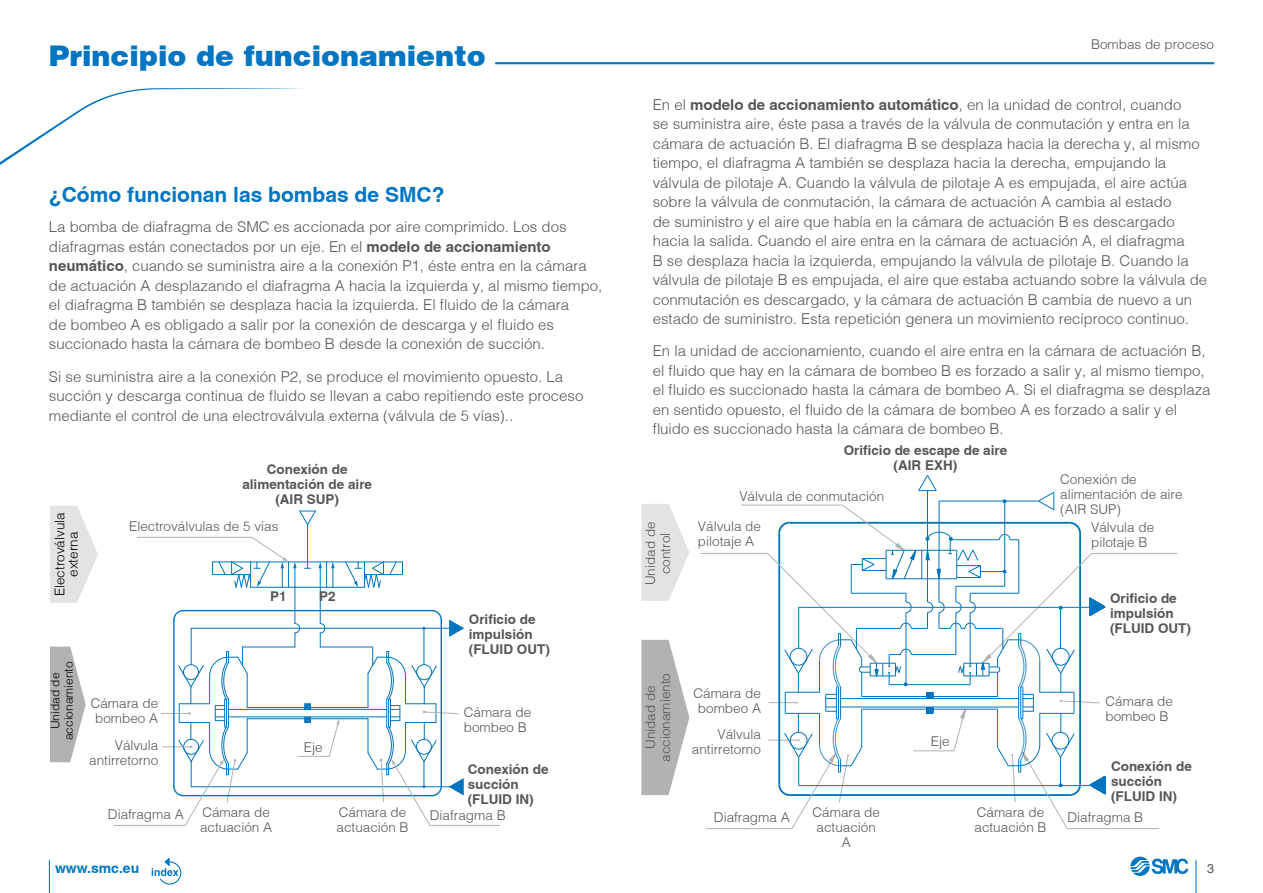
<style>
.page{position:relative;width:1263px;height:893px;background:#fff}
.page>*{position:absolute;margin:0;border:0;box-sizing:border-box;transform-origin:0 0}
.t1{font:900 28.5px "Helvetica";color:#0075c2}
.t2{font:700 21px "Helvetica";color:#0075c2}
.t3{font:300 15px/19.5px "Helvetica";color:#565656}
.t4{font:700 13.95px "Helvetica";color:#0075c2}
.t5{font:300 13.5px/15px "Helvetica";color:#565656}
.t6{font:700 13.5px/15px "Helvetica";color:#565656}
.t7{font:300 13.5px/13.5px "Helvetica";color:#000;text-align:center}
.t8{font:12.75px "Helvetica";color:#565656}
.t9{font:300 12px/13.5px "Helvetica";color:#000;text-align:center}
.s1{font-weight:700}
</style>
<div class="page">
<hr style="left:495px;top:62px;width:719px;height:2px;background:#0075c2">
<svg style="left:0;top:88px;width:302px;height:77px"></svg>
<svg style="left:50px;top:506px;width:48px;height:97px"></svg>
<svg style="left:50px;top:647px;width:36px;height:115px"></svg>
<hr style="left:247px;top:707px;width:121px;height:1px;background:#0074be">
<hr style="left:247px;top:718px;width:121px;height:1px;background:#0074be">
<hr style="left:242px;top:647px;width:53px;height:1px;background:#0074be">
<hr style="left:191px;top:628px;width:1px;height:37px;background:#0074be">
<hr style="left:424px;top:628px;width:1px;height:37px;background:#0074be">
<svg style="left:304px;top:718px;width:7px;height:5px"></svg>
<hr style="left:191px;top:786px;width:259px;height:1px;background:#0074be">
<hr style="left:228px;top:709px;width:159px;height:1px;background:#0074be">
<hr style="left:228px;top:717px;width:159px;height:1px;background:#0074be">
<hr style="left:191px;top:628px;width:259px;height:1px;background:#0074be">
<hr style="left:295px;top:587px;width:1px;height:37px;background:#0074be">
<svg style="left:294px;top:623px;width:6px;height:24px"></svg>
<hr style="left:307px;top:525px;width:1px;height:37px;background:#0074be">
<svg style="left:299px;top:510px;width:17px;height:15px"></svg>
<hr style="left:320px;top:587px;width:1px;height:37px;background:#0074be">
<svg style="left:320px;top:623px;width:5px;height:24px"></svg>
<hr style="left:320px;top:647px;width:52px;height:1px;background:#0074be">
<hr style="left:183px;top:795px;width:249px;height:1px;background:#0074be">
<hr style="left:441px;top:620px;width:1px;height:166px;background:#0074be">
<hr style="left:173px;top:620px;width:2px;height:166px;background:#0074be">
<svg style="left:449px;top:620px;width:15px;height:17px"></svg>
<hr style="left:114px;top:825px;width:71px;height:1px;background:#b3b2b2">
<hr style="left:430px;top:825px;width:70px;height:1px;background:#b3b2b2">
<hr style="left:298px;top:756px;width:31px;height:1px;background:#b3b2b2">
<hr style="left:137px;top:537px;width:115px;height:1px;background:#b3b2b2">
<hr style="left:183px;top:610px;width:249px;height:1px;background:#0074be">
<svg style="left:430px;top:609px;width:12px;height:12px"></svg>
<svg style="left:173px;top:609px;width:12px;height:12px"></svg>
<svg style="left:304px;top:703px;width:7px;height:6px"></svg>
<hr style="left:251px;top:562px;width:114px;height:1px;background:#0074be">
<hr style="left:251px;top:587px;width:114px;height:1px;background:#0074be">
<svg style="left:304px;top:562px;width:7px;height:7px"></svg>
<svg style="left:319px;top:562px;width:16px;height:25px"></svg>
<svg style="left:345px;top:561px;width:58px;height:27px"></svg>
<svg style="left:212px;top:536px;width:85px;height:52px"></svg>
<svg style="left:367px;top:647px;width:97px;height:179px"></svg>
<svg style="left:328px;top:719px;width:11px;height:38px"></svg>
<svg style="left:161px;top:647px;width:87px;height:179px"></svg>
<svg style="left:641px;top:504px;width:48px;height:97px"></svg>
<svg style="left:641px;top:640px;width:48px;height:155px"></svg>
<hr style="left:705px;top:828px;width:87px;height:1px;background:#b3b2b2">
<hr style="left:1067px;top:828px;width:92px;height:1px;background:#b3b2b2">
<hr style="left:700px;top:553px;width:68px;height:1px;background:#b3b2b2">
<hr style="left:1092px;top:553px;width:85px;height:1px;background:#b3b2b2">
<hr style="left:741px;top:505px;width:101px;height:1px;background:#b3b2b2">
<svg style="left:767px;top:475px;width:339px;height:354px"></svg>
<svg style="left:152px;top:858px;width:30px;height:27px"></svg>
<hr style="left:1195px;top:860px;width:1px;height:33px;background:#0075c2">
<hr style="left:49px;top:860px;width:1px;height:33px;background:#0075c2">
<svg style="left:1130px;top:857px;width:58px;height:19px"></svg>
<h1 class="t1" style="left:49px;top:42px;width:439px">Principio de funcionamiento</h1>
<h2 class="t2" style="left:49px;top:186px;width:397px">¿Cómo funcionan las bombas de SMC?</h2>
<p class="t3" style="left:49px;top:218px;width:555px">La bomba de diafragma de SMC es accionada por aire comprimido. Los dos diafragmas están conectados por un eje. En el <span class="s1">modelo de accionamiento neumático</span>, cuando se suministra aire a la conexión P1, éste entra en la cámara de actuación A desplazando el diafragma A hacia la izquierda y, al mismo tiempo, el diafragma B también se desplaza hacia la izquierda. El fluido de la cámara<br>de bombeo A es obligado a salir por la conexión de descarga y el fluido es succionado hasta la cámara de bombeo B desde la conexión de succión.</p>
<p class="t3" style="left:49px;top:368px;width:536px">Si se suministra aire a la conexión P2, se produce el movimiento opuesto. La succión y descarga continua de fluido se llevan a cabo repitiendo este proceso mediante el control de una electroválvula externa (válvula de 5 vías)..</p>
<p class="t7" style="left:54px;top:596px;width:86px;rotate:-90deg">Electroválvula externa</p>
<p class="t9" style="left:49px;top:740px;width:80px;rotate:-90deg">Unidad de accionamiento</p>
<p class="t6" style="left:242px;top:463px;width:131px;text-align:center">Conexión de alimentación de aire (AIR SUP)</p>
<p class="t5" style="left:129px;top:520px;width:151px">Electroválvulas de 5 vías</p>
<p class="t5" style="left:91px;top:696px;width:69px;text-align:center">Cámara de bombeo A</p>
<p class="t6" style="left:270px;top:590px;width:18px">P1</p>
<p class="t6" style="left:319px;top:590px;width:18px">P2</p>
<p class="t6" style="left:469px;top:612px;width:82px">Orificio de impulsión (FLUID OUT)</p>
<p class="t5" style="left:464px;top:705px;width:69px">Cámara de bombeo B</p>
<p class="t5" style="left:89px;top:738px;width:71px;text-align:right">Válvula antirretorno</p>
<p class="t5" style="left:304px;top:740px;width:20px">Eje</p>
<p class="t6" style="left:468px;top:763px;width:82px">Conexión de succión (FLUID IN)</p>
<p class="t5" style="left:108px;top:807px;width:77px">Diafragma A</p>
<p class="t5" style="left:200px;top:806px;width:74px">Cámara de actuación A</p>
<p class="t5" style="left:337px;top:806px;width:74px">Cámara de actuación B</p>
<p class="t5" style="left:430px;top:808px;width:77px">Diafragma B</p>
<p class="t5" style="left:1091px;top:38px;width:125px">Bombas de proceso</p>
<p class="t3" style="left:653px;top:96px;width:556px">En el <span class="s1">modelo de accionamiento automático</span>, en la unidad de control, cuando<br>se suministra aire, éste pasa a través de la válvula de conmutación y entra en la cámara de actuación B. El diafragma B se desplaza hacia la derecha y, al mismo tiempo, el diafragma A también se desplaza hacia la derecha, empujando la válvula de pilotaje A. Cuando la válvula de pilotaje A es empujada, el aire actúa sobre la válvula de conmutación, la cámara de actuación A cambia al estado<br>de suministro y el aire que había en la cámara de actuación B es descargado hacia la salida. Cuando el aire entra en la cámara de actuación A, el diafragma<br>B se desplaza hacia la izquierda, empujando la válvula de pilotaje B. Cuando la válvula de pilotaje B es empujada, el aire que estaba actuando sobre la válvula de conmutación es descargado, y la cámara de actuación B cambia de nuevo a un estado de suministro. Esta repetición genera un movimiento recíproco continuo.</p>
<p class="t3" style="left:653px;top:342px;width:559px">En la unidad de accionamiento, cuando el aire entra en la cámara de actuación B, el fluido que hay en la cámara de bombeo B es forzado a salir y, al mismo tiempo, el fluido es succionado hasta la cámara de bombeo A. Si el diafragma se desplaza en sentido opuesto, el fluido de la cámara de bombeo A es forzado a salir y el fluido es succionado hasta la cámara de bombeo B.</p>
<p class="t5" style="left:644px;top:585px;width:65px;text-align:center;rotate:-90deg">Unidad de control</p>
<p class="t5" style="left:644px;top:762px;width:90px;text-align:center;rotate:-90deg">Unidad de accionamiento</p>
<p class="t6" style="left:844px;top:444px;width:165px;text-align:center">Orificio de escape de aire (AIR EXH)</p>
<p class="t5" style="left:739px;top:489px;width:146px">Válvula de conmutación</p>
<p class="t5" style="left:698px;top:520px;width:65px">Válvula de pilotaje A</p>
<p class="t5" style="left:693px;top:686px;width:69px;text-align:center">Cámara de bombeo A</p>
<p class="t5" style="left:692px;top:728px;width:71px;text-align:right">Válvula antirretorno</p>
<p class="t5" style="left:931px;top:734px;width:20px">Eje</p>
<p class="t5" style="left:1060px;top:472px;width:124px">Conexión de alimentación de aire (AIR SUP)</p>
<p class="t5" style="left:1091px;top:521px;width:65px">Válvula de pilotaje B</p>
<p class="t6" style="left:1110px;top:592px;width:82px">Orificio de impulsión (FLUID OUT)</p>
<p class="t5" style="left:1105px;top:694px;width:69px">Cámara de bombeo B</p>
<p class="t6" style="left:1111px;top:760px;width:82px">Conexión de succión (FLUID IN)</p>
<p class="t5" style="left:714px;top:811px;width:77px">Diafragma A</p>
<p class="t5" style="left:812px;top:806px;width:69px;text-align:center">Cámara de actuación<br>A</p>
<p class="t5" style="left:974px;top:806px;width:74px">Cámara de actuación B</p>
<p class="t5" style="left:1067px;top:811px;width:77px">Diafragma B</p>
<p class="t4" style="left:55px;top:862px;width:86px">www.smc.eu</p>
<p class="t8" style="left:1207px;top:858px;width:9px">3</p>
</div>
